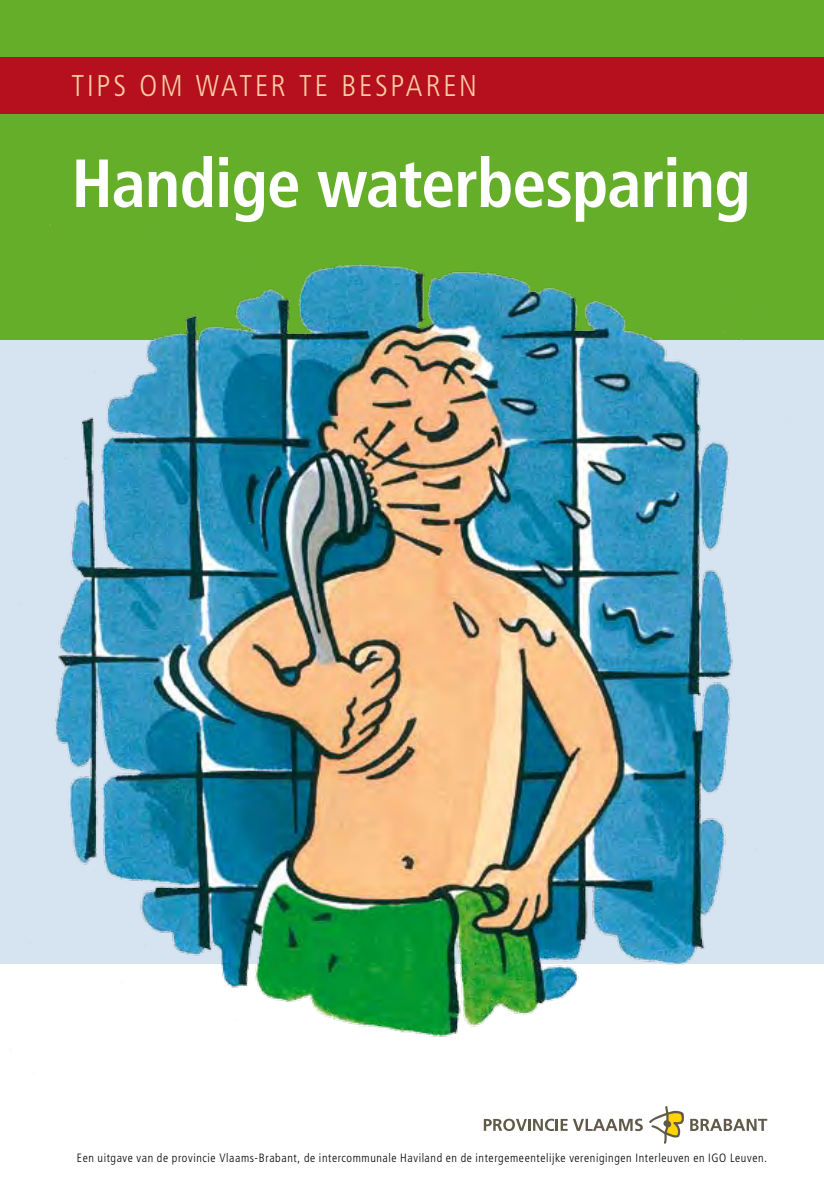
<style>
.page{position:relative;width:824px;height:1190px;background:#fff}
.page>*{position:absolute;margin:0;border:0;box-sizing:border-box;transform-origin:0 0}
.t1{font:700 condensed 68px "Frutiger";letter-spacing:-.015em;color:#fff}
.t2{font:300 condensed 30px "Frutiger";letter-spacing:.09em;color:#facda4}
.t3{font:300 condensed 12px "Frutiger";letter-spacing:.05em;color:#000}
</style>
<div class="page">
<div style="left:0;top:0;width:824px;height:357px;background:#64ae29"></div>
<div style="left:0;top:340px;width:824px;height:623px;background:#d6e3f1"></div>
<img style="left:0;top:225px;width:790px;height:812px">
<div style="left:0;top:57px;width:824px;height:56px;background:#b60f1d"></div>
<svg style="left:649px;top:1106px;width:35px;height:37px"></svg>
<svg style="left:484px;top:1118px;width:159px;height:12px"></svg>
<svg style="left:690px;top:1118px;width:77px;height:12px"></svg>
<h2 class="t2" style="left:71px;top:69px;width:407px">TIPS OM WATER TE BESPAREN</h2>
<h1 class="t1" style="left:71px;top:143px;width:681px">Handige waterbesparing</h1>
<p class="t3" style="left:77px;top:1150px;width:692px">Een uitgave van de provincie Vlaams-Brabant, de intercommunale Haviland en de intergemeentelijke verenigingen Interleuven en IGO Leuven.</p>
</div>
